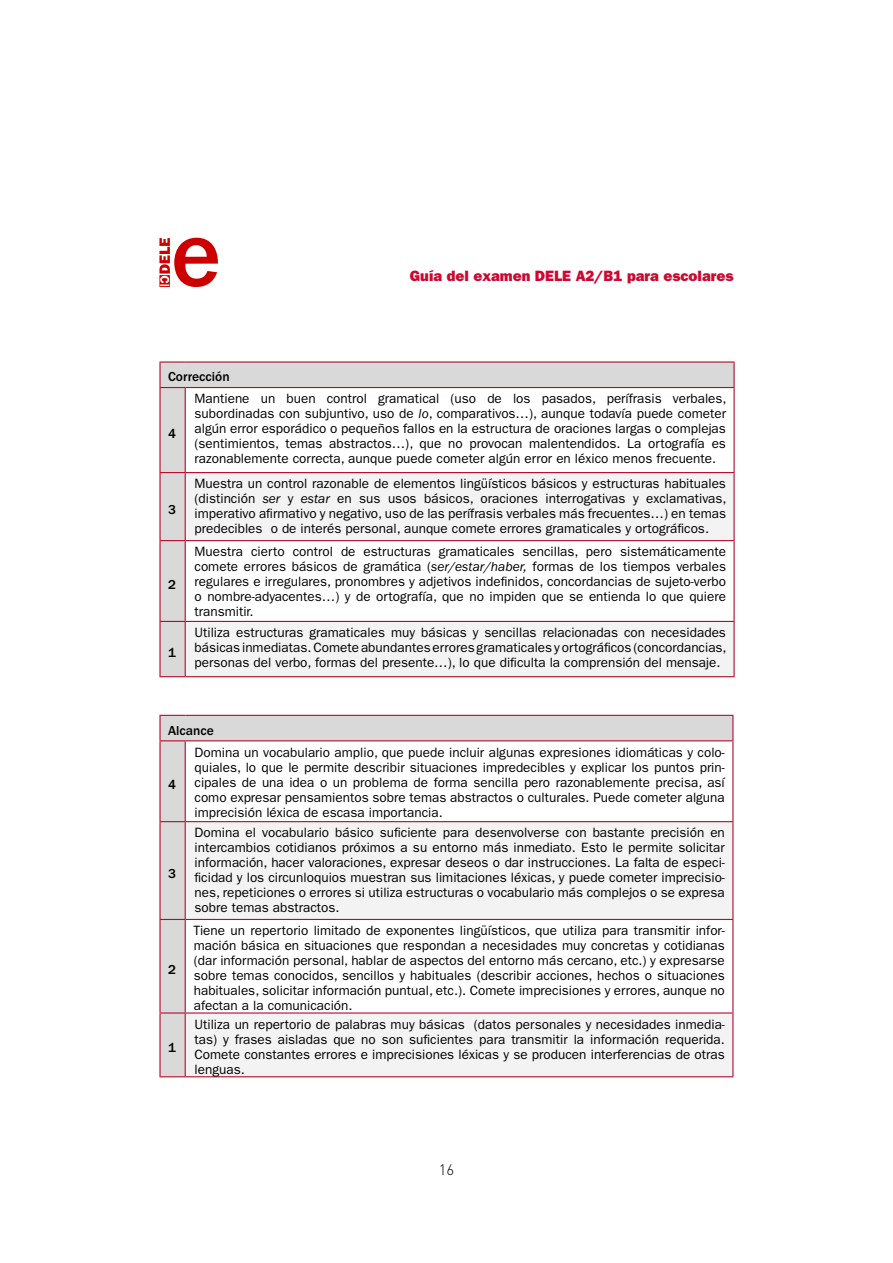
<style>
.page{position:relative;width:893px;height:1263px;background:#fff}
.page>*{position:absolute;margin:0;border:0;box-sizing:border-box;transform-origin:0 0}
.t1{font:15px "ITC Franklin Gothic Std Hvy";color:#cc092f}
.t2{font:300 15px "DIN Pro";color:#000}
.t3{font:13.5px/15px "ITC Franklin Gothic Std";color:#000;text-align:justify}
.t4{font:500 13.5px "ITC Franklin Gothic Std";color:#000}
.s1{font-style:italic}
</style>
<div class="page">
<svg style="left:159px;top:238px;width:59px;height:49px"></svg>
<svg style="left:161px;top:363px;width:572px;height:313px"></svg>
<svg style="left:186px;top:473px;width:547px;height:203px;fill:#f3f3f3"></svg>
<hr style="left:159px;top:361px;width:26px;height:2px;background:#b50c2d">
<hr style="left:159px;top:363px;width:2px;height:24px;background:#b50c2d">
<hr style="left:185px;top:361px;width:550px;height:2px;background:#b50c2d">
<hr style="left:733px;top:363px;width:2px;height:24px;background:#b50c2d">
<svg style="left:159px;top:387px;width:26px;height:1px"></svg>
<hr style="left:159px;top:388px;width:2px;height:84px;background:#b50c2d">
<svg style="left:159px;top:472px;width:26px;height:1px"></svg>
<hr style="left:159px;top:473px;width:2px;height:67px;background:#b50c2d">
<svg style="left:159px;top:540px;width:26px;height:1px"></svg>
<hr style="left:159px;top:541px;width:2px;height:80px;background:#b50c2d">
<svg style="left:159px;top:621px;width:26px;height:1px"></svg>
<hr style="left:159px;top:622px;width:2px;height:54px;background:#b50c2d">
<svg style="left:159px;top:676px;width:26px;height:1px"></svg>
<hr style="left:185px;top:387px;width:550px;height:1px;background:#b50c2d">
<hr style="left:185px;top:388px;width:1px;height:84px;background:#b50c2d">
<hr style="left:733px;top:388px;width:2px;height:84px;background:#b50c2d">
<hr style="left:185px;top:472px;width:550px;height:1px;background:#b50c2d">
<hr style="left:185px;top:473px;width:1px;height:67px;background:#b50c2d">
<hr style="left:733px;top:473px;width:2px;height:67px;background:#b50c2d">
<hr style="left:185px;top:540px;width:550px;height:1px;background:#b50c2d">
<hr style="left:185px;top:541px;width:1px;height:80px;background:#b50c2d">
<hr style="left:733px;top:541px;width:2px;height:80px;background:#b50c2d">
<hr style="left:185px;top:621px;width:550px;height:1px;background:#b50c2d">
<hr style="left:185px;top:622px;width:1px;height:54px;background:#b50c2d">
<hr style="left:733px;top:622px;width:2px;height:54px;background:#b50c2d">
<hr style="left:185px;top:676px;width:550px;height:1px;background:#b50c2d">
<svg style="left:161px;top:716px;width:571px;height:360px"></svg>
<svg style="left:186px;top:822px;width:546px;height:254px;fill:#f3f3f3"></svg>
<hr style="left:159px;top:741px;width:2px;height:80px;background:#b50c2d">
<svg style="left:159px;top:821px;width:26px;height:1px"></svg>
<hr style="left:159px;top:822px;width:2px;height:97px;background:#b50c2d">
<svg style="left:159px;top:919px;width:26px;height:1px"></svg>
<hr style="left:159px;top:920px;width:2px;height:92px;background:#b50c2d">
<svg style="left:159px;top:1012px;width:26px;height:1px"></svg>
<hr style="left:159px;top:1013px;width:2px;height:63px;background:#b50c2d">
<svg style="left:159px;top:1076px;width:26px;height:1px"></svg>
<svg style="left:159px;top:715px;width:26px;height:1px"></svg>
<hr style="left:159px;top:716px;width:2px;height:24px;background:#b50c2d">
<hr style="left:185px;top:715px;width:548px;height:1px;background:#b50c2d">
<svg style="left:159px;top:740px;width:26px;height:1px"></svg>
<svg style="left:732px;top:716px;width:1px;height:24px"></svg>
<hr style="left:185px;top:740px;width:548px;height:1px;background:#b50c2d">
<hr style="left:185px;top:741px;width:1px;height:80px;background:#b50c2d">
<hr style="left:732px;top:741px;width:1px;height:80px;background:#b50c2d">
<hr style="left:185px;top:821px;width:548px;height:1px;background:#b50c2d">
<hr style="left:185px;top:822px;width:1px;height:97px;background:#b50c2d">
<hr style="left:732px;top:822px;width:1px;height:97px;background:#b50c2d">
<hr style="left:185px;top:919px;width:548px;height:1px;background:#b50c2d">
<hr style="left:185px;top:920px;width:1px;height:92px;background:#b50c2d">
<hr style="left:732px;top:920px;width:1px;height:92px;background:#b50c2d">
<hr style="left:185px;top:1012px;width:548px;height:1px;background:#b50c2d">
<hr style="left:185px;top:1013px;width:1px;height:63px;background:#b50c2d">
<hr style="left:732px;top:1013px;width:1px;height:63px;background:#b50c2d">
<hr style="left:185px;top:1076px;width:548px;height:1px;background:#b50c2d">
<p class="t4" style="left:168px;top:369px;width:63px">Corrección</p>
<p class="t1" style="left:410px;top:267px;width:325px">Guía del examen DELE A2/B1 para escolares</p>
<p class="t4" style="left:168px;top:426px;width:9px">4</p>
<p class="t4" style="left:168px;top:502px;width:9px">3</p>
<p class="t4" style="left:168px;top:576px;width:9px">2</p>
<p class="t4" style="left:168px;top:644px;width:9px">1</p>
<p class="t3" style="left:195px;top:391px;width:534px">Mantiene un buen control gramatical (uso de los pasados, perífrasis verbales, subordinadas con subjuntivo, uso de <span class="s1">lo</span>, comparativos…), aunque todavía puede cometer algún error esporádico o pequeños fallos en la estructura de oraciones largas o complejas (sentimientos, temas abstractos…), que no provocan malentendidos. La ortografía es razonablemente correcta, aunque puede cometer algún error en léxico menos frecuente.</p>
<p class="t3" style="left:195px;top:476px;width:534px">Muestra un control razonable de elementos lingüísticos básicos y estructuras habituales (distinción <span class="s1">ser</span> y <span class="s1">estar</span> en sus usos básicos, oraciones interrogativas y exclamativas, imperativo afirmativo y negativo, uso de las perífrasis verbales más frecuentes…) en temas predecibles o de interés personal, aunque comete errores gramaticales y ortográficos.</p>
<p class="t3" style="left:195px;top:544px;width:533px">Muestra cierto control de estructuras gramaticales sencillas, pero sistemáticamente comete errores básicos de gramática (<span class="s1">ser/estar/haber,</span> formas de los tiempos verbales regulares e irregulares, pronombres y adjetivos indefinidos, concordancias de sujeto-verbo o nombre-adyacentes…) y de ortografía, que no impiden que se entienda lo que quiere transmitir.</p>
<p class="t3" style="left:195px;top:625px;width:534px">Utiliza estructuras gramaticales muy básicas y sencillas relacionadas con necesidades básicas inmediatas. Comete abundantes errores gramaticales y ortográficos (concordancias, personas del verbo, formas del presente…), lo que dificulta la comprensión del mensaje.</p>
<p class="t4" style="left:168px;top:722px;width:47px">Alcance</p>
<p class="t4" style="left:168px;top:777px;width:9px">4</p>
<p class="t4" style="left:168px;top:866px;width:9px">3</p>
<p class="t4" style="left:168px;top:962px;width:9px">2</p>
<p class="t4" style="left:168px;top:1040px;width:9px">1</p>
<p class="t3" style="left:195px;top:744px;width:532px">Domina un vocabulario amplio, que puede incluir algunas expresiones idiomáticas y colo&shy;quiales, lo que le permite describir situaciones impredecibles y explicar los puntos prin&shy;cipales de una idea o un problema de forma sencilla pero razonablemente precisa, así como expresar pensamientos sobre temas abstractos o culturales. Puede cometer alguna imprecisión léxica de escasa importancia.</p>
<p class="t3" style="left:195px;top:825px;width:532px">Domina el vocabulario básico suficiente para desenvolverse con bastante precisión en intercambios cotidianos próximos a su entorno más inmediato. Esto le permite solicitar información, hacer valoraciones, expresar deseos o dar instrucciones. La falta de especi&shy;ficidad y los circunloquios muestran sus limitaciones léxicas, y puede cometer imprecisio&shy;nes, repeticiones o errores si utiliza estructuras o vocabulario más complejos o se expresa sobre temas abstractos.</p>
<p class="t3" style="left:193px;top:923px;width:533px">Tiene un repertorio limitado de exponentes lingüísticos, que utiliza para transmitir infor&shy;mación básica en situaciones que respondan a necesidades muy concretas y cotidianas (dar información personal, hablar de aspectos del entorno más cercano, etc.) y expresarse sobre temas conocidos, sencillos y habituales (describir acciones, hechos o situaciones habituales, solicitar información puntual, etc.). Comete imprecisiones y errores, aunque no afectan a la comunicación.</p>
<p class="t3" style="left:195px;top:1017px;width:532px">Utiliza un repertorio de palabras muy básicas (datos personales y necesidades inmedia&shy;tas) y frases aisladas que no son suficientes para transmitir la información requerida.<br>Comete constantes errores e imprecisiones léxicas y se producen interferencias de otras lenguas.</p>
<p class="t2" style="left:439px;top:1159px;width:17px">16</p>
</div>
